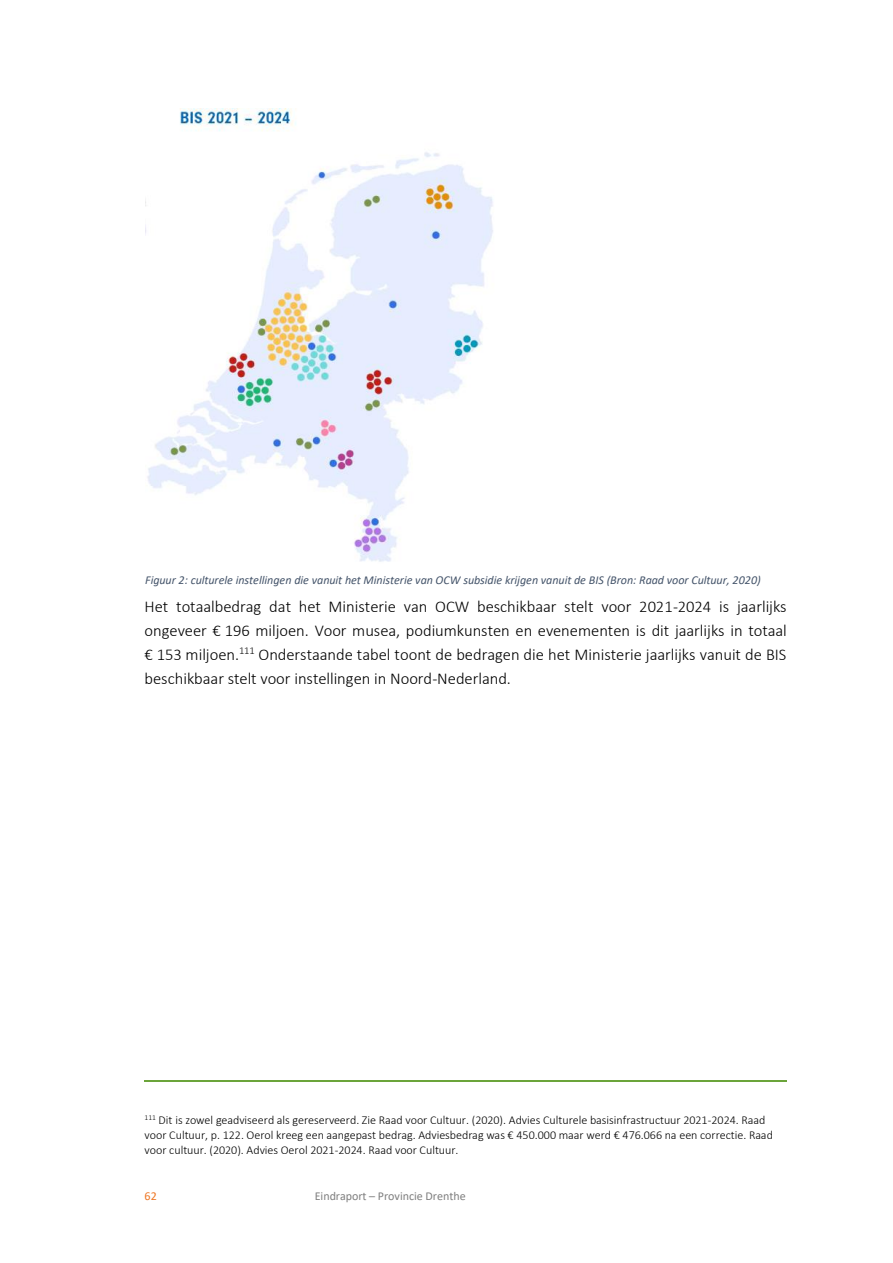
<style>
.page{position:relative;width:893px;height:1263px;background:#fff}
.page>*{position:absolute;margin:0;border:0;box-sizing:border-box;transform-origin:0 0}
.t1{font:300 16.5px/24px "Calibri";color:#000;text-align:justify}
.t2{font:300 12px/14.7px "Calibri";color:#000}
.t3{font:italic 12px "Calibri";letter-spacing:-.005em;color:#44546a}
.t4{font:12px "Calibri";letter-spacing:-.005em;color:#7f7f7f}
.t5{font:12px "Calibri";color:#ee7623}
</style>
<div class="page">
<hr style="left:145px;top:1080px;width:642px;height:1px;background:#6ba43a">
<img style="left:145px;top:108px;width:348px;height:454px">
<p class="t3" style="left:145px;top:575px;width:617px">Figuur 2: culturele instellingen die vanuit het Ministerie van OCW subsidie krijgen vanuit de BIS (Bron: Raad voor Cultuur, 2020)</p>
<p class="t1" style="left:145px;top:596px;width:644px">Het totaalbedrag dat het Ministerie van OCW beschikbaar stelt voor 2021-2024 is jaarlijks ongeveer € 196 miljoen. Voor musea, podiumkunsten en evenementen is dit jaarlijks in totaal € 153 miljoen.<sup>111</sup> Onderstaande tabel toont de bedragen die het Ministerie jaarlijks vanuit de BIS beschikbaar stelt voor instellingen in Noord-Nederland.</p>
<p class="t2" style="left:145px;top:1114px;width:630px"><sup>111</sup> Dit is zowel geadviseerd als gereserveerd. Zie Raad voor Cultuur. (2020). Advies Culturele basisinfrastructuur 2021-2024. Raad voor Cultuur, p. 122. Oerol kreeg een aangepast bedrag. Adviesbedrag was € 450.000 maar werd € 476.066 na een correctie. Raad voor cultuur. (2020). Advies Oerol 2021-2024. Raad voor Cultuur.</p>
<p class="t5" style="left:145px;top:1190px;width:14px">62</p>
<p class="t4" style="left:315px;top:1190px;width:153px">Eindraport – Provincie Drenthe</p>
</div>
